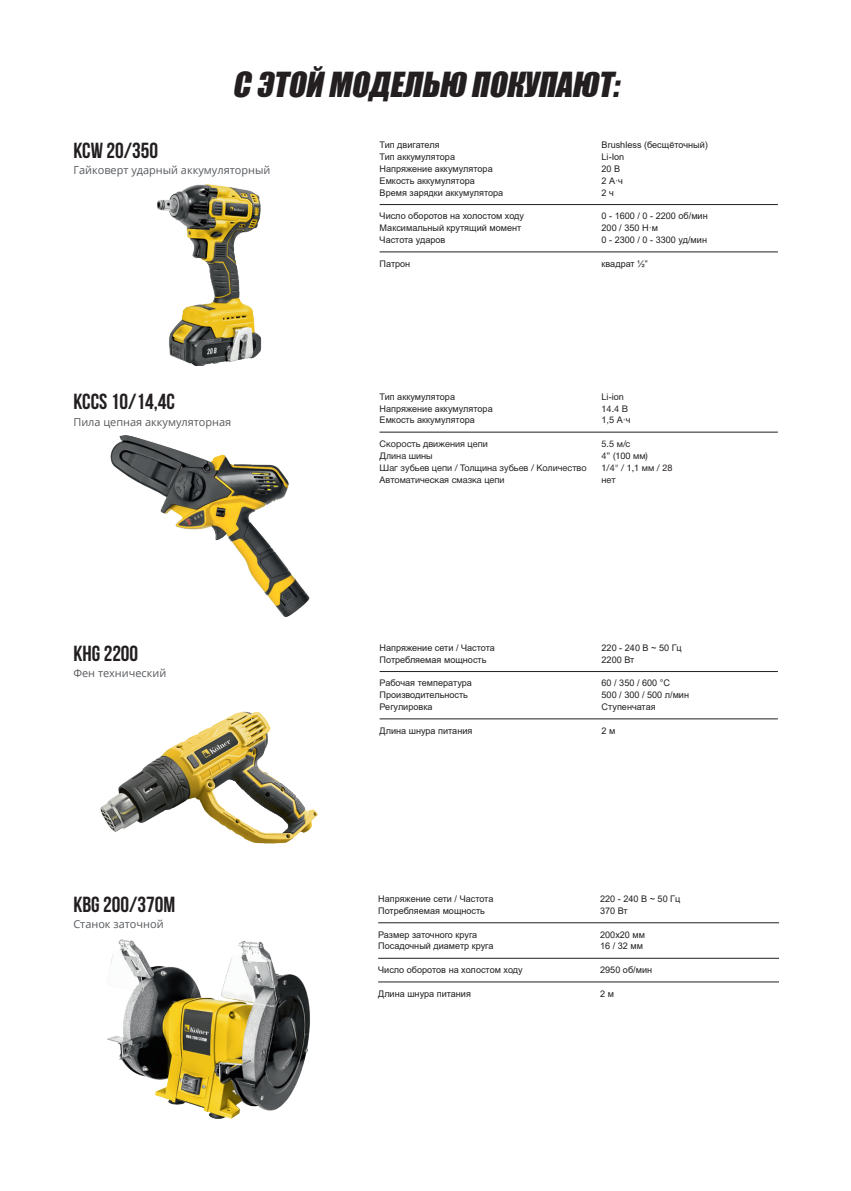
<style>
.page{position:relative;width:851px;height:1191px;background:#fff}
.page>*{position:absolute;margin:0;border:0;box-sizing:border-box;transform-origin:0 0}
.t1{font:italic 32px "Impact KZ";color:#231f20}
.t2{font:700 21.8px "Bebas Neue";color:#231f20}
.t3{font:11px "Open Sans";color:#56595d}
.t4{font:9.2px "Arial";color:#231f20}
.t5{font:9.2px "Helvetica Neue Cyr";color:#231f20}
</style>
<div class="page">
<hr style="left:379px;top:204px;width:398px;height:1px;background:#231f20">
<hr style="left:379px;top:251px;width:398px;height:1px;background:#231f20">
<img style="left:156px;top:185px;width:106px;height:180px">
<hr style="left:379px;top:432px;width:398px;height:1px;background:#231f20">
<img style="left:110px;top:436px;width:200px;height:180px">
<hr style="left:379px;top:671px;width:398px;height:1px;background:#231f20">
<hr style="left:379px;top:718px;width:398px;height:1px;background:#231f20">
<img style="left:101px;top:711px;width:216px;height:133px">
<hr style="left:378px;top:922px;width:400px;height:1px;background:#231f20">
<hr style="left:378px;top:958px;width:400px;height:1px;background:#231f20">
<hr style="left:378px;top:981px;width:400px;height:1px;background:#231f20">
<img style="left:107px;top:939px;width:203px;height:180px">
<p class="t1" style="left:232px;top:60px;width:388px">С ЭТОЙ МОДЕЛЬЮ ПОКУПАЮТ:</p>
<p class="t2" style="left:73px;top:139px;width:86px">KCW 20/350</p>
<p class="t4" style="left:379px;top:139px;width:61px">Тип двигателя</p>
<p class="t4" style="left:601px;top:139px;width:108px">Brushless (бесщёточный)</p>
<p class="t4" style="left:379px;top:151px;width:77px">Тип аккумулятора</p>
<p class="t4" style="left:601px;top:151px;width:24px">Li-Ion</p>
<p class="t4" style="left:379px;top:162px;width:115px">Напряжение аккумулятора</p>
<p class="t4" style="left:601px;top:162px;width:20px">20 В</p>
<p class="t4" style="left:379px;top:174px;width:97px">Емкость аккумулятора</p>
<p class="t4" style="left:601px;top:174px;width:23px">2 А·ч</p>
<p class="t4" style="left:379px;top:186px;width:125px">Время зарядки аккумулятора</p>
<p class="t4" style="left:601px;top:186px;width:14px">2 ч</p>
<p class="t4" style="left:379px;top:210px;width:146px">Число оборотов на холостом ходу</p>
<p class="t4" style="left:601px;top:210px;width:108px">0 - 1600 / 0 - 2200 об/мин</p>
<p class="t4" style="left:379px;top:222px;width:143px">Максимальный крутящий момент</p>
<p class="t4" style="left:601px;top:222px;width:58px">200 / 350 Н·м</p>
<p class="t4" style="left:379px;top:233px;width:67px">Частота ударов</p>
<p class="t4" style="left:601px;top:233px;width:107px">0 - 2300 / 0 - 3300 уд/мин</p>
<p class="t4" style="left:379px;top:257px;width:32px">Патрон</p>
<p class="t4" style="left:601px;top:257px;width:48px">квадрат ½”</p>
<p class="t3" style="left:73px;top:163px;width:198px">Гайковерт ударный аккумуляторный</p>
<p class="t2" style="left:73px;top:390px;width:103px">KCCS 10/14,4C</p>
<p class="t4" style="left:379px;top:390px;width:77px">Тип аккумулятора</p>
<p class="t4" style="left:601px;top:390px;width:24px">Li-ion</p>
<p class="t4" style="left:379px;top:402px;width:115px">Напряжение аккумулятора</p>
<p class="t5" style="left:601px;top:403px;width:28px">14.4 В</p>
<p class="t4" style="left:379px;top:414px;width:97px">Емкость аккумулятора</p>
<p class="t4" style="left:601px;top:414px;width:31px">1,5 А·ч</p>
<p class="t5" style="left:379px;top:439px;width:110px">Скорость движения цепи</p>
<p class="t5" style="left:601px;top:439px;width:30px">5.5 м/с</p>
<p class="t5" style="left:379px;top:450px;width:55px">Длина шины</p>
<p class="t5" style="left:601px;top:450px;width:48px">4” (100 мм)</p>
<p class="t5" style="left:379px;top:462px;width:208px">Шаг зубьев цепи / Толщина зубьев / Количество</p>
<p class="t5" style="left:601px;top:462px;width:72px">1/4" / 1,1 мм / 28</p>
<p class="t5" style="left:379px;top:474px;width:126px">Автоматическая смазка цепи</p>
<p class="t5" style="left:601px;top:474px;width:15px">нет</p>
<p class="t3" style="left:73px;top:414px;width:159px">Пила цепная аккумуляторная</p>
<p class="t2" style="left:73px;top:641px;width:66px">KHG 2200</p>
<p class="t4" style="left:379px;top:641px;width:117px">Напряжение сети / Частота</p>
<p class="t4" style="left:601px;top:641px;width:82px">220 - 240 В ~ 50 Гц</p>
<p class="t4" style="left:379px;top:653px;width:108px">Потребляемая мощность</p>
<p class="t4" style="left:601px;top:653px;width:34px">2200 Вт</p>
<p class="t4" style="left:379px;top:677px;width:94px">Рабочая температура</p>
<p class="t4" style="left:601px;top:677px;width:70px">60 / 350 / 600 °С</p>
<p class="t4" style="left:379px;top:688px;width:90px">Производительность</p>
<p class="t4" style="left:601px;top:688px;width:89px">500 / 300 / 500 л/мин</p>
<p class="t4" style="left:379px;top:700px;width:54px">Регулировка</p>
<p class="t4" style="left:601px;top:700px;width:56px">Ступенчатая</p>
<p class="t4" style="left:379px;top:724px;width:94px">Длина шнура питания</p>
<p class="t4" style="left:601px;top:724px;width:15px">2 м</p>
<p class="t3" style="left:73px;top:665px;width:94px">Фен технический</p>
<p class="t2" style="left:73px;top:892px;width:103px">KBG 200/370M</p>
<p class="t4" style="left:378px;top:892px;width:117px">Напряжение сети / Частота</p>
<p class="t4" style="left:600px;top:892px;width:82px">220 - 240 В ~ 50 Гц</p>
<p class="t4" style="left:378px;top:904px;width:108px">Потребляемая мощность</p>
<p class="t4" style="left:600px;top:904px;width:29px">370 Вт</p>
<p class="t4" style="left:378px;top:928px;width:100px">Размер заточного круга</p>
<p class="t4" style="left:600px;top:928px;width:46px">200х20 мм</p>
<p class="t4" style="left:378px;top:940px;width:117px">Посадочный диаметр круга</p>
<p class="t4" style="left:600px;top:940px;width:44px">16 / 32 мм</p>
<p class="t4" style="left:378px;top:963px;width:146px">Число оборотов на холостом ходу</p>
<p class="t4" style="left:600px;top:963px;width:53px">2950 об/мин</p>
<p class="t4" style="left:378px;top:987px;width:94px">Длина шнура питания</p>
<p class="t4" style="left:600px;top:987px;width:15px">2 м</p>
<p class="t3" style="left:73px;top:916px;width:92px">Станок заточной</p>
</div>
